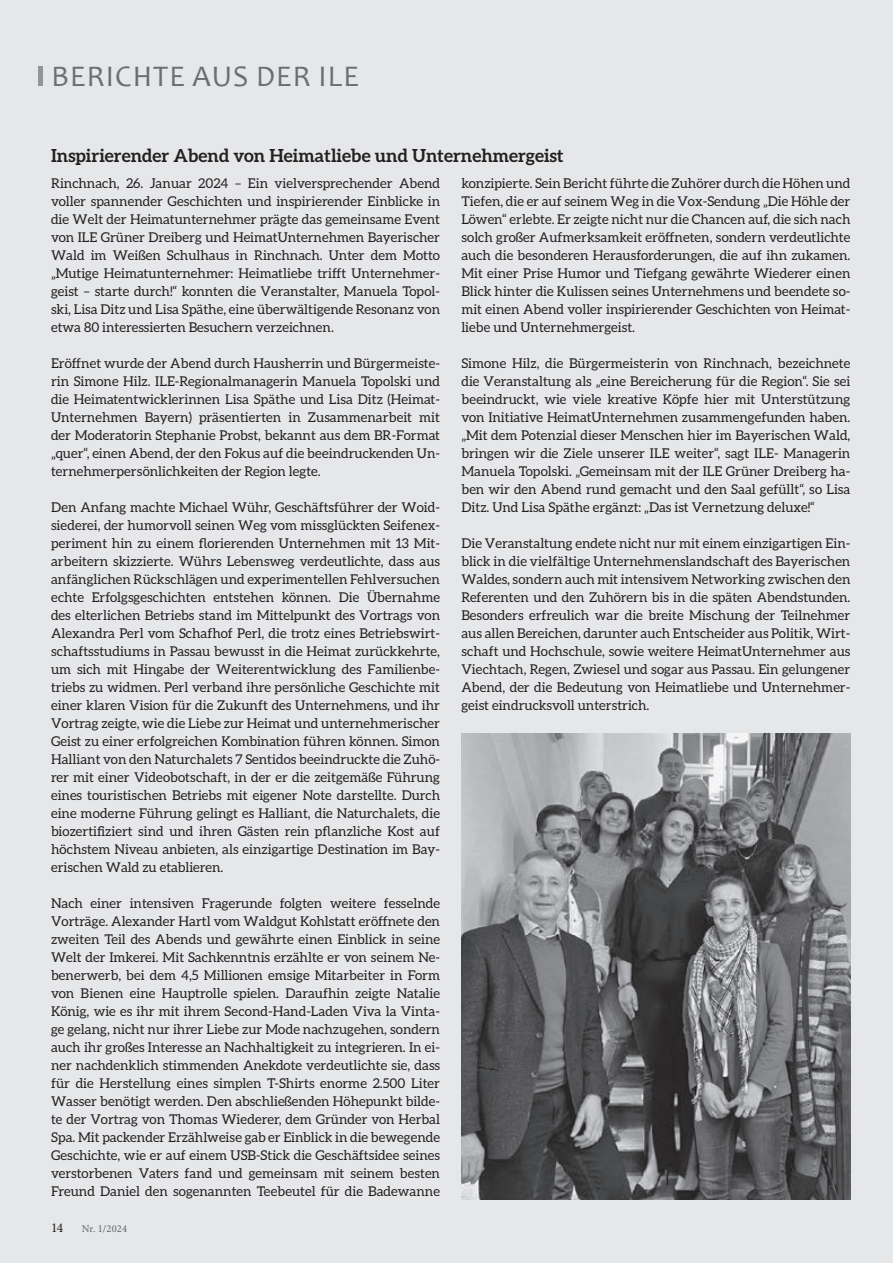
<style>
.page{position:relative;width:893px;height:1263px;background:#e6e7e9}
.page>*{position:absolute;margin:0;border:0;box-sizing:border-box;transform-origin:0 0}
.t1{font:30px "Candara";letter-spacing:.04em;color:#6c6d70}
.t2{font:700 18px "Aleo";color:#231f20}
.t3{font:13.5px/18px "Aleo";color:#231f20;text-align:justify}
.t4{font:13.5px "Minion Pro";color:#231f20}
.t5{font:10.5px "Minion Pro";letter-spacing:.015em;color:#6c6d70}
</style>
<div class="page">
<div style="left:38px;top:66px;width:5px;height:20px;background:#939598"></div>
<img style="left:461px;top:733px;width:389px;height:466px">
<h1 class="t1" style="left:52px;top:58px;width:309px">BERICHTE AUS DER ILE</h1>
<h2 class="t2" style="left:51px;top:145px;width:514px">Inspirierender Abend von Heimatliebe und Unternehmergeist</h2>
<p class="t3" style="left:51px;top:174px;width:391px">Rinchnach, 26. Januar 2024 – Ein vielversprechender Abend voller spannender Geschichten und inspirierender Einblicke in die Welt der Heimatunternehmer prägte das gemeinsame Event von ILE Grüner Dreiberg und HeimatUnternehmen Bayerischer Wald im Weißen Schulhaus in Rinchnach. Unter dem Motto „Mutige Heimatunternehmer: Heimatliebe trifft Unternehmer&shy;geist – starte durch!“ konnten die Veranstalter, Manuela Topol&shy;ski, Lisa Ditz und Lisa Späthe, eine überwältigende Resonanz von etwa 80 interessierten Besuchern verzeichnen.</p>
<p class="t3" style="left:51px;top:354px;width:391px">Eröffnet wurde der Abend durch Hausherrin und Bürgermeiste&shy;rin Simone Hilz. ILE-Regionalmanagerin Manuela Topolski und die Heimatentwicklerinnen Lisa Späthe und Lisa Ditz (Heimat-Unternehmen Bayern) präsentierten in Zusammenarbeit mit der Moderatorin Stephanie Probst, bekannt aus dem BR-Format „quer“, einen Abend, der den Fokus auf die beeindruckenden Un&shy;ternehmerpersönlichkeiten der Region legte.</p>
<p class="t3" style="left:51px;top:498px;width:391px">Den Anfang machte Michael Wühr, Geschäftsführer der Woid&shy;siederei, der humorvoll seinen Weg vom missglückten Seifenex&shy;periment hin zu einem florierenden Unternehmen mit 13 Mit&shy;arbeitern skizzierte. Wührs Lebensweg verdeutlichte, dass aus anfänglichen Rückschlägen und experimentellen Fehlversuchen echte Erfolgsgeschichten entstehen können. Die Übernahme des elterlichen Betriebs stand im Mittelpunkt des Vortrags von Alexandra Perl vom Schafhof Perl, die trotz eines Betriebswirt&shy;schaftsstudiums in Passau bewusst in die Heimat zurückkehrte, um sich mit Hingabe der Weiterentwicklung des Familienbe&shy;triebs zu widmen. Perl verband ihre persönliche Geschichte mit einer klaren Vision für die Zukunft des Unternehmens, und ihr Vortrag zeigte, wie die Liebe zur Heimat und unternehmerischer Geist zu einer erfolgreichen Kombination führen können. Simon Halliant von den Naturchalets 7 Sentidos beeindruckte die Zuhö&shy;rer mit einer Videobotschaft, in der er die zeitgemäße Führung eines touristischen Betriebs mit eigener Note darstellte. Durch eine moderne Führung gelingt es Halliant, die Naturchalets, die biozertifiziert sind und ihren Gästen rein pflanzliche Kost auf höchstem Niveau anbieten, als einzigartige Destination im Bay&shy;erischen Wald zu etablieren.</p>
<p class="t3" style="left:51px;top:894px;width:391px">Nach einer intensiven Fragerunde folgten weitere fesselnde Vorträge. Alexander Hartl vom Waldgut Kohlstatt eröffnete den zweiten Teil des Abends und gewährte einen Einblick in seine Welt der Imkerei. Mit Sachkenntnis erzählte er von seinem Ne&shy;benerwerb, bei dem 4,5 Millionen emsige Mitarbeiter in Form von Bienen eine Hauptrolle spielen. Daraufhin zeigte Natalie König, wie es ihr mit ihrem Second-Hand-Laden Viva la Vinta&shy;ge gelang, nicht nur ihrer Liebe zur Mode nachzugehen, sondern auch ihr großes Interesse an Nachhaltigkeit zu integrieren. In ei&shy;ner nachdenklich stimmenden Anekdote verdeutlichte sie, dass für die Herstellung eines simplen T-Shirts enorme 2.500 Liter Wasser benötigt werden. Den abschließenden Höhepunkt bilde&shy;te der Vortrag von Thomas Wiederer, dem Gründer von Herbal Spa. Mit packender Erzählweise gab er Einblick in die bewegende Geschichte, wie er auf einem USB-Stick die Geschäftsidee seines verstorbenen Vaters fand und gemeinsam mit seinem besten Freund Daniel den sogenannten Teebeutel für die Badewanne</p>
<p class="t3" style="left:461px;top:174px;width:391px">konzipierte. Sein Bericht führte die Zuhörer durch die Höhen und Tiefen, die er auf seinem Weg in die Vox-Sendung „Die Höhle der Löwen“ erlebte. Er zeigte nicht nur die Chancen auf, die sich nach solch großer Aufmerksamkeit eröffneten, sondern verdeutlichte auch die besonderen Herausforderungen, die auf ihn zukamen.<br>Mit einer Prise Humor und Tiefgang gewährte Wiederer einen Blick hinter die Kulissen seines Unternehmens und beendete so&shy;mit einen Abend voller inspirierender Geschichten von Heimat&shy;liebe und Unternehmergeist.</p>
<p class="t3" style="left:461px;top:354px;width:391px">Simone Hilz, die Bürgermeisterin von Rinchnach, bezeichnete die Veranstaltung als „eine Bereicherung für die Region“. Sie sei beeindruckt, wie viele kreative Köpfe hier mit Unterstützung von Initiative HeimatUnternehmen zusammengefunden haben. „Mit dem Potenzial dieser Menschen hier im Bayerischen Wald, bringen wir die Ziele unserer ILE weiter“, sagt ILE- Managerin Manuela Topolski. „Gemeinsam mit der ILE Grüner Dreiberg ha&shy;ben wir den Abend rund gemacht und den Saal gefüllt“, so Lisa Ditz. Und Lisa Späthe ergänzt: „Das ist Vernetzung deluxe!“</p>
<p class="t3" style="left:461px;top:534px;width:391px">Die Veranstaltung endete nicht nur mit einem einzigartigen Ein&shy;blick in die vielfältige Unternehmenslandschaft des Bayerischen Waldes, sondern auch mit intensivem Networking zwischen den Referenten und den Zuhörern bis in die späten Abendstunden.<br>Besonders erfreulich war die breite Mischung der Teilnehmer aus allen Bereichen, darunter auch Entscheider aus Politik, Wirt&shy;schaft und Hochschule, sowie weitere HeimatUnternehmer aus Viechtach, Regen, Zwiesel und sogar aus Passau. Ein gelungener Abend, der die Bedeutung von Heimatliebe und Unternehmer&shy;geist eindrucksvoll unterstrich.</p>
<p class="t4" style="left:51px;top:1219px;width:14px">14</p>
<p class="t5" style="left:82px;top:1222px;width:47px">Nr. 1/2024</p>
</div>
